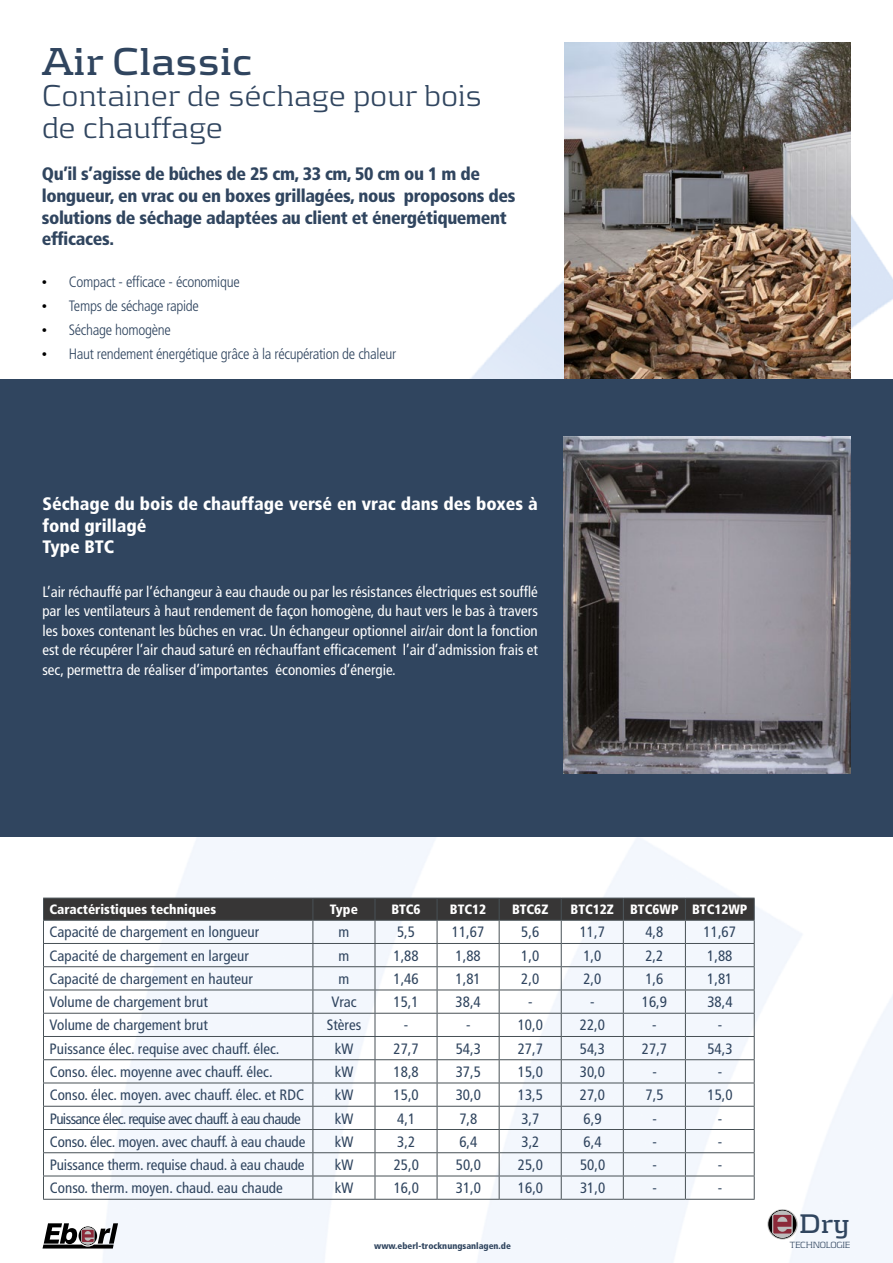
<style>
.page{position:relative;width:893px;height:1263px;background:#fff}
.page>*{position:absolute;margin:0;border:0;box-sizing:border-box;transform-origin:0 0}
.t1{font:700 40.5px "Kontrapunkt";color:#30455f}
.t2{font:300 31.5px/31.5px "Kontrapunkt";letter-spacing:.01em;color:#30455f}
.t3{font:700 28.05px "Kontrapunkt";color:#30455f}
.t4{font:900 condensed 18px/21.6px "Frutiger";letter-spacing:-.02em;color:#30455f}
.t5{font:900 condensed 18px/21.6px "Frutiger";color:#fff}
.t6{font:condensed 15px "Frutiger";color:#30455f}
.t7{font:condensed 15px/19.5px "Frutiger";color:#fff;text-align:justify}
.t8{font:300 condensed 15px "Frutiger";letter-spacing:-.02em;color:#30455f}
.t9{font:condensed 15px "Frutiger";letter-spacing:-.04em;color:#30455f}
.t10{font:900 condensed 13.5px "Frutiger";color:#fff}
.t11{font:300 9.3px "Kontrapunkt";letter-spacing:-.035em;color:#30455f}
.t12{font:900 condensed 9px "Frutiger";color:#30455f}
.s1{font-family:"Times New Roman";font-weight:400;font-stretch:normal;color:#000}
</style>
<div class="page">
<img style="left:0;top:42px;width:893px;height:1221px">
<img style="left:564px;top:43px;width:286px;height:336px">
<div style="left:0;top:379px;width:893px;height:457px;background:#30455f"></div>
<img style="left:564px;top:437px;width:286px;height:336px">
<svg style="left:43px;top:898px;width:712px;height:301px"></svg>
<hr style="left:43px;top:1199px;width:270px;height:1px;background:#485156">
<hr style="left:313px;top:1199px;width:62px;height:1px;background:#485156">
<hr style="left:375px;top:1199px;width:62px;height:1px;background:#485156">
<hr style="left:437px;top:1199px;width:62px;height:1px;background:#485156">
<hr style="left:499px;top:1199px;width:62px;height:1px;background:#485156">
<hr style="left:561px;top:1199px;width:62px;height:1px;background:#485156">
<hr style="left:623px;top:1199px;width:62px;height:1px;background:#485156">
<hr style="left:685px;top:1199px;width:70px;height:1px;background:#485156">
<svg style="left:767px;top:1209px;width:31px;height:30px"></svg>
<svg style="left:768px;top:1210px;width:28px;height:28px"></svg>
<svg style="left:43px;top:1223px;width:75px;height:25px"></svg>
<h1 class="t1" style="left:42px;top:38px;width:212px">Air Classic</h1>
<h2 class="t2" style="left:42px;top:79px;width:441px">Container de séchage pour bois de chauffage</h2>
<p class="t4" style="left:42px;top:163px;width:475px">Qu’il s’agisse de bûches de 25 cm, 33 cm, 50 cm ou 1 m de longueur, en vrac ou en boxes grillagées, nous proposons des solutions de séchage adaptées au client et énergétiquement efficaces.</p>
<p class="t8" style="left:42px;top:273px;width:200px"><span class="s1">•</span> Compact - efficace - économique</p>
<p class="t8" style="left:42px;top:297px;width:159px"><span class="s1">•</span> Temps de séchage rapide</p>
<p class="t8" style="left:42px;top:321px;width:131px"><span class="s1">•</span> Séchage homogène</p>
<p class="t8" style="left:42px;top:345px;width:356px"><span class="s1">•</span> Haut rendement énergétique grâce à la récupération de chaleur</p>
<p class="t5" style="left:42px;top:493px;width:497px">Séchage du bois de chauffage versé en vrac dans des boxes à fond grillagé<br>Type BTC</p>
<p class="t7" style="left:42px;top:582px;width:497px">L’air réchauffé par l’échangeur à eau chaude ou par les résistances électriques est soufflé par les ventilateurs à haut rendement de façon homogène, du haut vers le bas à travers les boxes contenant les bûches en vrac. Un échangeur optionnel air/air dont la fonction est de récupérer l’air chaud saturé en réchauffant efficacement l’air d’admission frais et sec, permettra de réaliser d’importantes économies d’énergie.</p>
<p class="t10" style="left:49px;top:901px;width:168px">Caractéristiques techniques</p>
<p class="t10" style="left:330px;top:901px;width:30px">Type</p>
<p class="t10" style="left:391px;top:901px;width:31px">BTC6</p>
<p class="t10" style="left:450px;top:901px;width:38px">BTC12</p>
<p class="t10" style="left:512px;top:901px;width:38px">BTC6Z</p>
<p class="t10" style="left:571px;top:901px;width:178px">BTC12Z BTC6WP BTC12WP</p>
<p class="t6" style="left:49px;top:923px;width:211px">Capacité de chargement en longueur</p>
<p class="t6" style="left:339px;top:923px;width:12px">m</p>
<p class="t6" style="left:397px;top:923px;width:19px">5,5</p>
<p class="t6" style="left:452px;top:923px;width:34px">11,67</p>
<p class="t6" style="left:521px;top:923px;width:19px">5,6</p>
<p class="t6" style="left:580px;top:923px;width:27px">11,7</p>
<p class="t6" style="left:645px;top:923px;width:20px">4,8</p>
<p class="t6" style="left:704px;top:923px;width:34px">11,67</p>
<p class="t6" style="left:50px;top:947px;width:201px">Capacité de chargement en largeur</p>
<p class="t6" style="left:339px;top:947px;width:12px">m</p>
<p class="t6" style="left:393px;top:947px;width:27px">1,88</p>
<p class="t6" style="left:456px;top:947px;width:27px">1,88</p>
<p class="t6" style="left:521px;top:947px;width:20px">1,0</p>
<p class="t6" style="left:583px;top:947px;width:19px">1,0</p>
<p class="t6" style="left:645px;top:947px;width:19px">2,2</p>
<p class="t6" style="left:707px;top:947px;width:27px">1,88</p>
<p class="t6" style="left:50px;top:970px;width:205px">Capacité de chargement en hauteur</p>
<p class="t6" style="left:339px;top:970px;width:12px">m</p>
<p class="t6" style="left:393px;top:970px;width:27px">1,46</p>
<p class="t6" style="left:456px;top:970px;width:27px">1,81</p>
<p class="t6" style="left:521px;top:970px;width:19px">2,0</p>
<p class="t6" style="left:583px;top:970px;width:19px">2,0</p>
<p class="t6" style="left:645px;top:970px;width:19px">1,6</p>
<p class="t6" style="left:707px;top:970px;width:27px">1,81</p>
<p class="t6" style="left:50px;top:993px;width:160px">Volume de chargement brut</p>
<p class="t6" style="left:331px;top:993px;width:27px">Vrac</p>
<p class="t6" style="left:393px;top:993px;width:27px">15,1</p>
<p class="t6" style="left:456px;top:993px;width:27px">38,4</p>
<p class="t6" style="left:528px;top:993px;width:6px">-</p>
<p class="t6" style="left:590px;top:993px;width:6px">-</p>
<p class="t6" style="left:642px;top:993px;width:27px">16,9</p>
<p class="t6" style="left:707px;top:993px;width:27px">38,4</p>
<p class="t6" style="left:50px;top:1016px;width:160px">Volume de chargement brut</p>
<p class="t6" style="left:327px;top:1016px;width:36px">Stères</p>
<p class="t6" style="left:404px;top:1016px;width:6px">-</p>
<p class="t6" style="left:466px;top:1016px;width:6px">-</p>
<p class="t6" style="left:518px;top:1016px;width:27px">10,0</p>
<p class="t6" style="left:580px;top:1016px;width:27px">22,0</p>
<p class="t6" style="left:652px;top:1016px;width:6px">-</p>
<p class="t6" style="left:718px;top:1016px;width:6px">-</p>
<p class="t6" style="left:50px;top:1040px;width:231px">Puissance élec. requise avec chauff. élec.</p>
<p class="t6" style="left:335px;top:1040px;width:20px">kW</p>
<p class="t6" style="left:394px;top:1040px;width:27px">27,7</p>
<p class="t6" style="left:456px;top:1040px;width:27px">54,3</p>
<p class="t6" style="left:518px;top:1040px;width:27px">27,7</p>
<p class="t6" style="left:580px;top:1040px;width:27px">54,3</p>
<p class="t6" style="left:642px;top:1040px;width:27px">27,7</p>
<p class="t6" style="left:707px;top:1040px;width:27px">54,3</p>
<p class="t6" style="left:50px;top:1063px;width:224px">Conso. élec. moyenne avec chauff. élec.</p>
<p class="t6" style="left:335px;top:1063px;width:20px">kW</p>
<p class="t6" style="left:394px;top:1063px;width:27px">18,8</p>
<p class="t6" style="left:456px;top:1063px;width:27px">37,5</p>
<p class="t6" style="left:518px;top:1063px;width:27px">15,0</p>
<p class="t6" style="left:580px;top:1063px;width:27px">30,0</p>
<p class="t6" style="left:652px;top:1063px;width:6px">-</p>
<p class="t6" style="left:718px;top:1063px;width:6px">-</p>
<p class="t6" style="left:50px;top:1086px;width:256px">Conso. élec. moyen. avec chauff. élec. et RDC</p>
<p class="t6" style="left:335px;top:1086px;width:20px">kW</p>
<p class="t6" style="left:394px;top:1086px;width:27px">15,0</p>
<p class="t6" style="left:456px;top:1086px;width:27px">30,0</p>
<p class="t6" style="left:518px;top:1086px;width:27px">13,5</p>
<p class="t6" style="left:580px;top:1086px;width:27px">27,0</p>
<p class="t6" style="left:646px;top:1086px;width:20px">7,5</p>
<p class="t6" style="left:707px;top:1086px;width:27px">15,0</p>
<p class="t9" style="left:50px;top:1109px;width:253px">Puissance élec. requise avec chauff. à eau chaude</p>
<p class="t6" style="left:335px;top:1109px;width:20px">kW</p>
<p class="t6" style="left:397px;top:1109px;width:20px">4,1</p>
<p class="t6" style="left:459px;top:1109px;width:19px">7,8</p>
<p class="t6" style="left:521px;top:1109px;width:20px">3,7</p>
<p class="t6" style="left:583px;top:1109px;width:19px">6,9</p>
<p class="t6" style="left:652px;top:1109px;width:6px">-</p>
<p class="t6" style="left:718px;top:1109px;width:6px">-</p>
<p class="t6" style="left:50px;top:1133px;width:257px">Conso. élec. moyen. avec chauff. à eau chaude</p>
<p class="t6" style="left:335px;top:1133px;width:20px">kW</p>
<p class="t6" style="left:397px;top:1133px;width:19px">3,2</p>
<p class="t6" style="left:459px;top:1133px;width:19px">6,4</p>
<p class="t6" style="left:521px;top:1133px;width:19px">3,2</p>
<p class="t6" style="left:584px;top:1133px;width:19px">6,4</p>
<p class="t6" style="left:652px;top:1133px;width:6px">-</p>
<p class="t6" style="left:718px;top:1133px;width:6px">-</p>
<p class="t6" style="left:50px;top:1156px;width:256px">Puissance therm. requise chaud. à eau chaude</p>
<p class="t6" style="left:335px;top:1156px;width:20px">kW</p>
<p class="t6" style="left:394px;top:1156px;width:27px">25,0</p>
<p class="t6" style="left:456px;top:1156px;width:27px">50,0</p>
<p class="t6" style="left:518px;top:1156px;width:27px">25,0</p>
<p class="t6" style="left:580px;top:1156px;width:27px">50,0</p>
<p class="t6" style="left:652px;top:1156px;width:6px">-</p>
<p class="t6" style="left:718px;top:1156px;width:6px">-</p>
<p class="t6" style="left:50px;top:1179px;width:234px">Conso. therm. moyen. chaud. eau chaude</p>
<p class="t6" style="left:335px;top:1179px;width:20px">kW</p>
<p class="t6" style="left:394px;top:1179px;width:27px">16,0</p>
<p class="t6" style="left:456px;top:1179px;width:27px">31,0</p>
<p class="t6" style="left:518px;top:1179px;width:27px">16,0</p>
<p class="t6" style="left:580px;top:1179px;width:27px">31,0</p>
<p class="t6" style="left:652px;top:1179px;width:6px">-</p>
<p class="t6" style="left:718px;top:1179px;width:6px">-</p>
<h3 class="t3" style="left:799px;top:1207px;width:52px">Dry</h3>
<p class="t12" style="left:374px;top:1240px;width:138px">www.eberl-trocknungsanlagen.de</p>
<p class="t11" style="left:790px;top:1239px;width:62px">TECHNOLOGIE</p>
</div>
